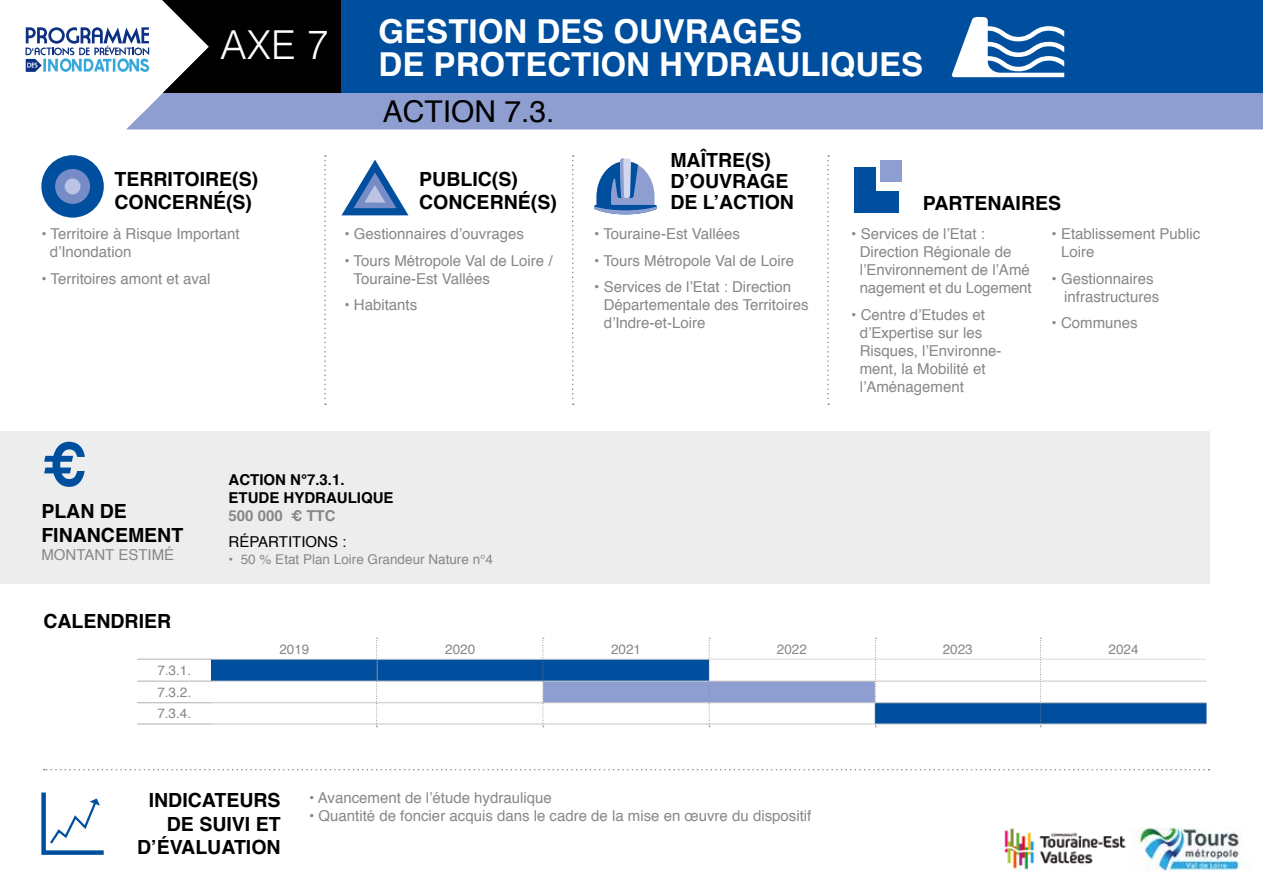
<style>
.page{position:relative;width:1263px;height:893px;background:#fff}
.page>*{position:absolute;margin:0;border:0;box-sizing:border-box;transform-origin:0 0}
.t1{font:700 59.85px "Helvetica";color:#004f9f}
.t2{font:700 33px/33px "Helvetica";color:#fff}
.t3{font:30px "Helvetica";color:#000}
.t4{font:700 19.5px/23.4px "Helvetica";color:#000}
.t5{font:15px/18px "Helvetica";color:#878787}
.t6{font:700 15px/18px "Helvetica";color:#000}
.t7{font:15px "Helvetica";color:#000}
.t8{font:700 15px "Helvetica";color:#878787}
.t9{font:13.5px/21.6px "Helvetica";color:#878787;text-align:justify}
.s1{font-weight:300;font-size:39.9px}
</style>
<div class="page">
<div style="left:126px;top:92px;width:1137px;height:37px;background:#8e9ed1"></div>
<div style="left:159px;top:0;width:182px;height:92px;background:#000"></div>
<div style="left:0;top:431px;width:1209px;height:153px;background:#ededed"></div>
<svg style="left:594px;top:159px;width:63px;height:55px"></svg>
<svg style="left:324px;top:155px;width:2px;height:250px"></svg>
<svg style="left:44px;top:769px;width:1165px;height:1px"></svg>
<svg style="left:41px;top:792px;width:63px;height:63px"></svg>
<hr style="left:137px;top:659px;width:74px;height:1px;background:#b3b2b2">
<hr style="left:137px;top:681px;width:74px;height:1px;background:#b3b2b2">
<hr style="left:137px;top:702px;width:74px;height:1px;background:#b3b2b2">
<hr style="left:137px;top:724px;width:74px;height:1px;background:#b3b2b2">
<svg style="left:572px;top:155px;width:2px;height:250px"></svg>
<svg style="left:827px;top:155px;width:2px;height:250px"></svg>
<div style="left:341px;top:0;width:922px;height:92px;background:#004f9f"></div>
<div style="left:41px;top:155px;width:63px;height:63px;background:#004f9f;border-radius:50%"></div>
<div style="left:55px;top:169px;width:35px;height:35px;background:#758cc6;border-radius:50%"></div>
<div style="left:65px;top:178px;width:15px;height:16px;background:#bcc4e5;border-radius:50%"></div>
<div style="left:854px;top:167px;width:22px;height:35px;background:#004f9f"></div>
<div style="left:854px;top:191px;width:22px;height:22px;background:#004f9f"></div>
<div style="left:870px;top:191px;width:29px;height:22px;background:#004f9f"></div>
<div style="left:880px;top:160px;width:22px;height:22px;background:#8e9ed1"></div>
<svg style="left:341px;top:160px;width:67px;height:55px"></svg>
<svg style="left:26px;top:0;width:183px;height:113px"></svg>
<svg style="left:952px;top:16px;width:112px;height:61px"></svg>
<svg style="left:211px;top:638px;width:995px;height:89px"></svg>
<img style="left:1005px;top:828px;width:121px;height:42px">
<img style="left:1129px;top:828px;width:112px;height:42px">
<h2 class="t2" style="left:379px;top:15px;width:546px;text-indent:-158px"><span class="s1">AXE 7</span> GESTION DES OUVRAGES<br>DE PROTECTION HYDRAULIQUES</h2>
<h3 class="t4" style="left:115px;top:168px;width:145px">TERRITOIRE(S)<br>CONCERNÉ(S)</h3>
<p class="t5" style="left:50px;top:226px;width:192px;text-indent:-8px">• Territoire à Risque Important d’Inondation</p>
<p class="t5" style="left:41px;top:270px;width:171px">• Territoires amont et aval</p>
<h3 class="t3" style="left:383px;top:88px;width:173px">ACTION 7.3.</h3>
<h3 class="t4" style="left:419px;top:168px;width:139px">PUBLIC(S)<br>CONCERNÉ(S)</h3>
<p class="t5" style="left:344px;top:226px;width:181px">• Gestionnaires d’ouvrages</p>
<p class="t5" style="left:354px;top:252px;width:200px;text-indent:-9px">• Tours Métropole Val de Loire /<br>Touraine-Est Vallées</p>
<p class="t5" style="left:344px;top:297px;width:74px">• Habitants</p>
<h3 class="t4" style="left:670px;top:150px;width:125px;line-height:21px">MAÎTRE(S)<br>D’OUVRAGE<br>DE L’ACTION</h3>
<p class="t5" style="left:594px;top:226px;width:147px">• Touraine-Est Vallées</p>
<p class="t5" style="left:594px;top:252px;width:201px">• Tours Métropole Val de Loire</p>
<p class="t5" style="left:604px;top:279px;width:206px;text-indent:-9px">• Services de l’Etat : Direction<br>Départementale des Territoires d’Indre-et-Loire</p>
<h1 class="t1" style="left:42px;top:416px;width:46px">€</h1>
<h3 class="t4" style="left:41px;top:500px;width:143px">PLAN DE<br>FINANCEMENT</h3>
<p class="t5" style="left:41px;top:546px;width:134px">MONTANT ESTIMÉ</p>
<h3 class="t4" style="left:43px;top:610px;width:129px">CALENDRIER</h3>
<p class="t6" style="left:229px;top:471px;width:166px">ACTION N°7.3.1.<br>ETUDE HYDRAULIQUE</p>
<p class="t8" style="left:229px;top:504px;width:109px">500 000 € TTC</p>
<p class="t7" style="left:229px;top:531px;width:119px">RÉPARTITIONS :</p>
<p class="t9" style="left:229px;top:548px;width:266px">• 50 % Etat Plan Loire Grandeur Nature n°4</p>
<h3 class="t4" style="left:923px;top:191px;width:140px">PARTENAIRES</h3>
<p class="t5" style="left:860px;top:226px;width:173px;text-indent:-9px">• Services de l’Etat :<br>Direction Régionale de l’Environnement de l’Amé nagement et du Logement</p>
<p class="t5" style="left:860px;top:306px;width:143px;text-indent:-9px">• Centre d’Etudes et d’Expertise sur les<br>Risques, l’Environne&shy;ment, la Mobilité et l’Aménagement</p>
<p class="t5" style="left:1061px;top:226px;width:141px;text-indent:-9px">• Etablissement Public<br>Loire</p>
<p class="t5" style="left:1064px;top:270px;width:97px;text-indent:-13px">• Gestionnaires infrastructures</p>
<p class="t5" style="left:1051px;top:315px;width:88px">• Communes</p>
<p class="t9" style="left:157px;top:660px;width:35px">7.3.1.<br>7.3.2.<br>7.3.4.</p>
<p class="t9" style="left:279px;top:638px;width:32px">2019</p>
<p class="t9" style="left:445px;top:638px;width:32px">2020</p>
<p class="t9" style="left:611px;top:638px;width:32px">2021</p>
<p class="t9" style="left:777px;top:638px;width:32px">2022</p>
<p class="t9" style="left:943px;top:638px;width:32px">2023</p>
<p class="t9" style="left:1108px;top:638px;width:32px">2024</p>
<h3 class="t4" style="left:137px;top:789px;width:145px;text-align:right">INDICATEURS<br>DE SUIVI ET<br>D’ÉVALUATION</h3>
<p class="t5" style="left:309px;top:790px;width:244px">• Avancement de l’étude hydraulique</p>
<p class="t5" style="left:309px;top:808px;width:504px">• Quantité de foncier acquis dans le cadre de la mise en œuvre du dispositif</p>
</div>
